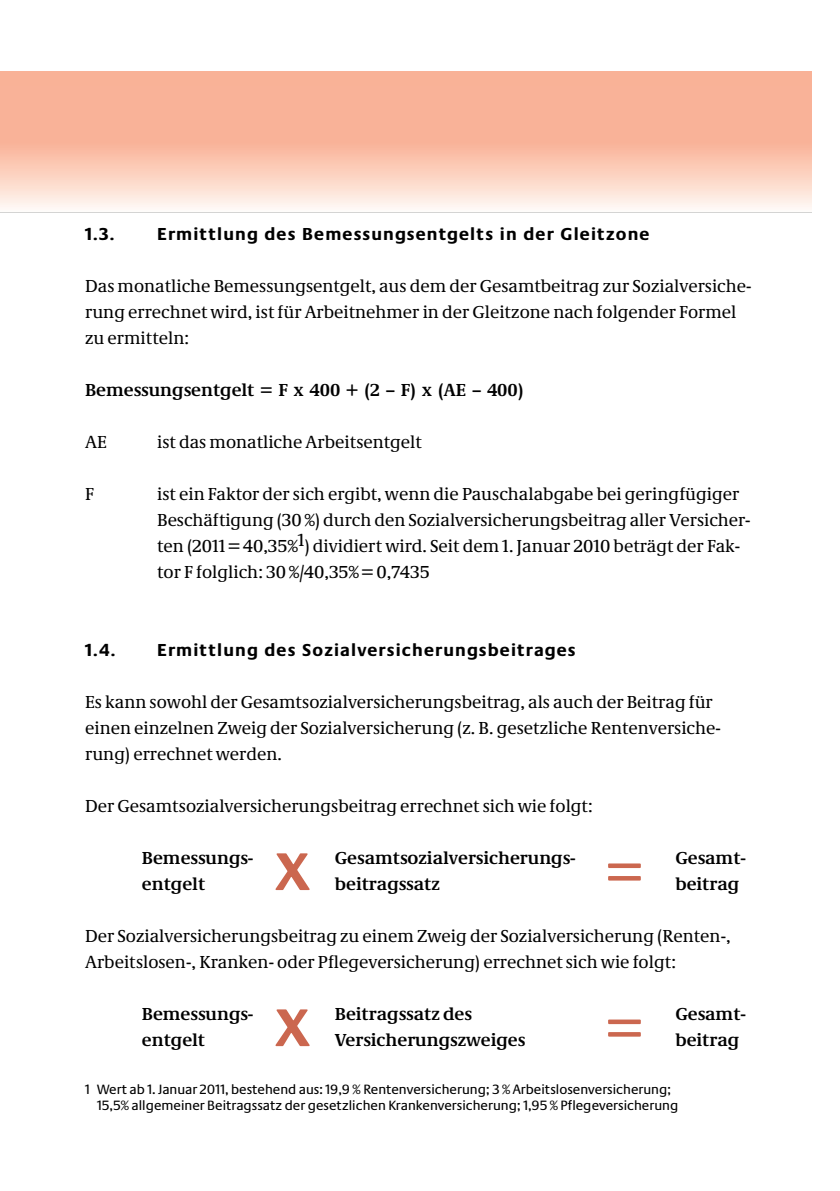
<style>
.page{position:relative;width:840px;height:1191px;background:#fff}
.page>*{position:absolute;margin:0;border:0;box-sizing:border-box;transform-origin:0 0}
.t1{font:700 55px "Neue Praxis";color:#cb674f}
.t2{font:18px/26px "Neue Demos";color:#000}
.t3{font:700 18px "Neue Demos";color:#000}
.t4{font:700 18px "Neue Praxis";letter-spacing:.06em;color:#000}
.t5{font:14px/16px "Neue Praxis";color:#000}
</style>
<div class="page">
<svg style="left:0;top:85px;width:811px;height:128px;background:#fac5b1"></svg>
<p class="t4" style="left:85px;top:227px;width:31px">1.3.</p>
<p class="t4" style="left:157px;top:227px;width:493px">Ermittlung des Bemessungsentgelts in der Gleitzone</p>
<p class="t2" style="left:85px;top:274px;width:667px">Das monatliche Bemessungsentgelt, aus dem der Gesamtbeitrag zur Sozialversiche&shy;rung errechnet wird, ist für Arbeitnehmer in der Gleitzone nach folgender Formel zu ermitteln:</p>
<p class="t3" style="left:85px;top:383px;width:440px">Bemessungsentgelt = F x 400 + (2 – F) x (AE – 400)</p>
<p class="t2" style="left:85px;top:430px;width:23px">AE</p>
<p class="t2" style="left:157px;top:430px;width:266px">ist das monatliche Arbeitsentgelt</p>
<p class="t2" style="left:85px;top:482px;width:11px">F</p>
<p class="t2" style="left:157px;top:482px;width:594px">ist ein Faktor der sich ergibt, wenn die Pauschalabgabe bei geringfügiger Beschäftigung (30 %) durch den Sozialversicherungsbeitrag aller Versicher&shy;ten (2011 = 40,35%1) dividiert wird. Seit dem 1. Januar 2010 beträgt der Fak&shy;tor F folglich: 30 %/40,35% = 0,7435</p>
<p class="t4" style="left:85px;top:643px;width:32px">1.4.</p>
<p class="t4" style="left:157px;top:643px;width:420px">Ermittlung des Sozialversicherungsbeitrages</p>
<p class="t2" style="left:85px;top:690px;width:637px">Es kann sowohl der Gesamtsozialversicherungsbeitrag, als auch der Beitrag für einen einzelnen Zweig der Sozialversicherung (z. B. gesetzliche Rentenversiche&shy;rung) errechnet werden.</p>
<p class="t2" style="left:85px;top:794px;width:509px">Der Gesamtsozialversicherungsbeitrag errechnet sich wie folgt:</p>
<p class="t3" style="left:142px;top:851px;width:113px">Bemessungs-</p>
<p class="t3" style="left:335px;top:851px;width:242px">Gesamtsozialversicherungs-</p>
<p class="t3" style="left:675px;top:851px;width:72px">Gesamt-</p>
<p class="t3" style="left:142px;top:877px;width:65px">entgelt</p>
<h1 class="t1" style="left:275px;top:851px;width:36px">X</h1>
<h1 class="t1" style="left:607px;top:851px;width:36px">=</h1>
<p class="t3" style="left:675px;top:877px;width:65px">beitrag</p>
<p class="t2" style="left:85px;top:924px;width:646px">Der Sozialversicherungsbeitrag zu einem Zweig der Sozialversicherung (Renten-,<br>Arbeitslosen-, Kranken- oder Pflegeversicherung) errechnet sich wie folgt:</p>
<p class="t3" style="left:142px;top:1007px;width:113px">Bemessungs-</p>
<p class="t3" style="left:335px;top:1007px;width:138px">Beitragssatz des</p>
<p class="t3" style="left:675px;top:1007px;width:72px">Gesamt-</p>
<p class="t3" style="left:142px;top:1033px;width:65px">entgelt</p>
<p class="t3" style="left:334px;top:877px;width:107px">beitragssatz</p>
<h1 class="t1" style="left:275px;top:1007px;width:36px">X</h1>
<h1 class="t1" style="left:607px;top:1007px;width:36px">=</h1>
<p class="t3" style="left:675px;top:1033px;width:65px">beitrag</p>
<p class="t5" style="left:97px;top:1082px;width:582px;text-indent:-12px">1 Wert ab 1. Januar 2011, bestehend aus: 19,9 % Rentenversicherung; 3 % Arbeitslosenversicherung;<br>15,5% allgemeiner Beitragssatz der gesetzlichen Krankenversicherung; 1,95 % Pflegeversicherung</p>
<p class="t3" style="left:334px;top:1033px;width:192px">Versicherungszweiges</p>
</div>
